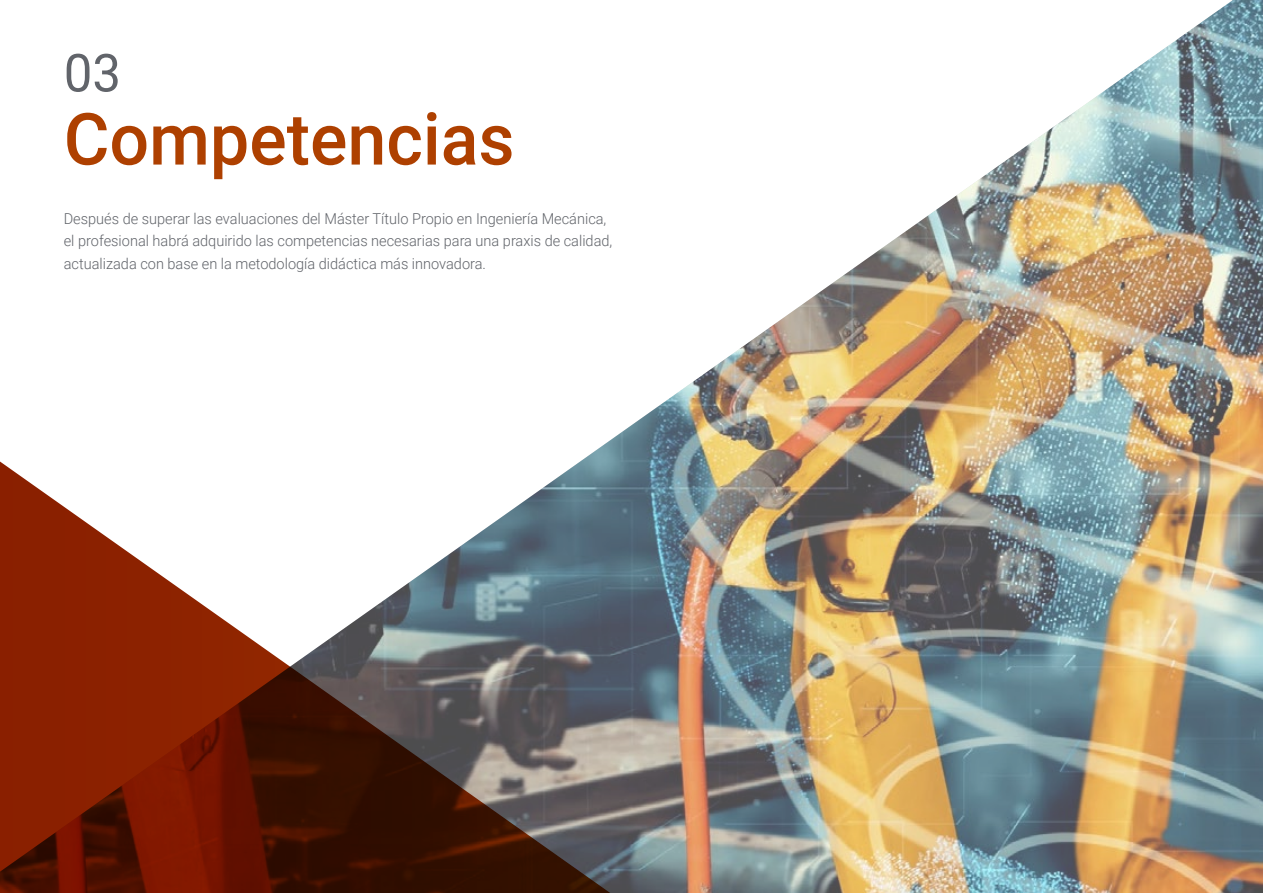
<style>
.page{position:relative;width:1263px;height:893px;background:#fff}
.page>*{position:absolute;margin:0;border:0;box-sizing:border-box;transform-origin:0 0}
.t1{font:500 72px "Roboto";color:#ae4000}
.t2{font:52.5px "Roboto";color:#61646a}
.t3{font:300 15px/22.5px "Roboto";color:#61646a}
</style>
<div class="page">
<img style="left:602px;top:0;width:661px;height:893px">
<svg style="left:0;top:446px;width:640px;height:447px"></svg>
<h2 class="t2" style="left:64px;top:36px;width:59px">03</h2>
<h1 class="t1" style="left:64px;top:89px;width:452px">Competencias</h1>
<p class="t3" style="left:64px;top:207px;width:550px">Después de superar las evaluaciones del Máster Título Propio en Ingeniería Mecánica, el profesional habrá adquirido las competencias necesarias para una praxis de calidad, actualizada con base en la metodología didáctica más innovadora.</p>
</div>
